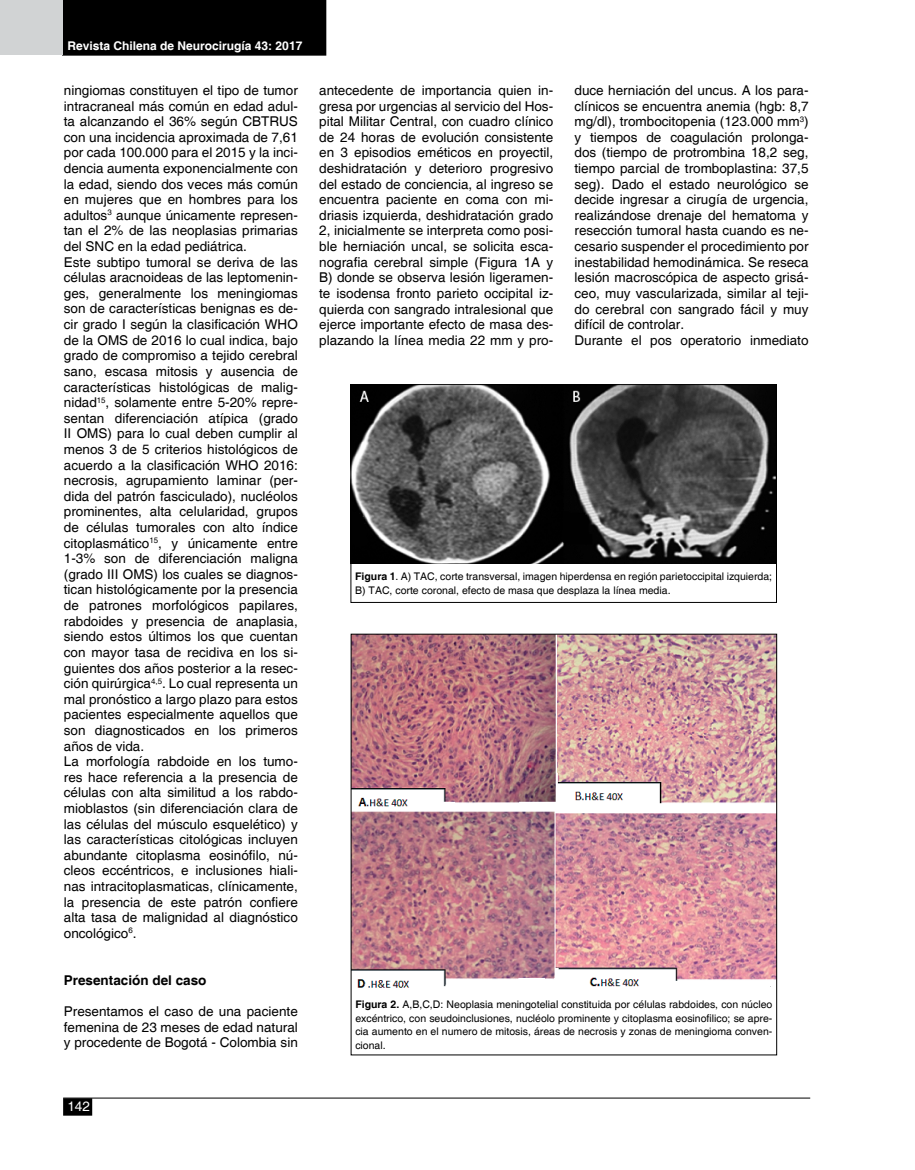
<style>
.page{position:relative;width:915px;height:1170px;background:#fff}
.page>*{position:absolute;margin:0;border:0;box-sizing:border-box;transform-origin:0 0}
.t1{font:13.5px/15.6px "Helvetica";color:#000}
.t2{font:700 13.5px "Helvetica";color:#000}
.t3{font:13.5px "Helvetica";color:#fff}
.t4{font:700 12px "Helvetica";color:#fff}
.t5{font:10.5px/13.5px "Helvetica";color:#000;text-align:justify}
.s1{font-weight:700}
</style>
<div class="page">
<div style="left:64px;top:1098px;width:27px;height:16px;background:#000"></div>
<div style="left:63px;top:1098px;width:29px;height:17px;border:2px solid #000"></div>
<hr style="left:63px;top:1097px;width:747px;height:1px;background:#000">
<div style="left:62px;top:0;width:264px;height:56px;background:#000"></div>
<div style="left:0;top:0;width:62px;height:55px;background:#d1d3d4"></div>
<img style="left:353px;top:636px;width:421px;height:352px">
<img style="left:352px;top:386px;width:422px;height:177px">
<div style="left:350px;top:384px;width:426px;height:218px;border:1px solid #000"></div>
<p class="t4" style="left:67px;top:39px;width:236px">Revista Chilena de Neurocirugía 43: 2017</p>
<p class="t1" style="left:64px;top:83px;width:235px">ningiomas constituyen el tipo de tumor intracraneal más común en edad adul&shy;ta alcanzando el 36% según CBTRUS con una incidencia aproximada de 7,61 por cada 100.000 para el 2015 y la inci&shy;dencia aumenta exponencialmente con la edad, siendo dos veces más común en mujeres que en hombres para los adultos<sup>3</sup> aunque únicamente represen&shy;tan el 2% de las neoplasias primarias del SNC en la edad pediátrica.<br>Este subtipo tumoral se deriva de las células aracnoideas de las leptomenin&shy;ges, generalmente los meningiomas son de características benignas es de&shy;cir grado I según la clasificación WHO de la OMS de 2016 lo cual indica, bajo grado de compromiso a tejido cerebral sano, escasa mitosis y ausencia de características histológicas de malig&shy;nidad<sup>15</sup>, solamente entre 5-20% repre&shy;sentan diferenciación atípica (grado II OMS) para lo cual deben cumplir al menos 3 de 5 criterios histológicos de acuerdo a la clasificación WHO 2016: necrosis, agrupamiento laminar (per&shy;dida del patrón fasciculado), nucléolos prominentes, alta celularidad, grupos de células tumorales con alto índice citoplasmático<sup>15</sup>, y únicamente entre 1-3% son de diferenciación maligna (grado III OMS) los cuales se diagnos&shy;tican histológicamente por la presencia de patrones morfológicos papilares, rabdoides y presencia de anaplasia, siendo estos últimos los que cuentan con mayor tasa de recidiva en los si&shy;guientes dos años posterior a la resec&shy;ción quirúrgica<sup>4,5</sup>. Lo cual representa un mal pronóstico a largo plazo para estos pacientes especialmente aquellos que son diagnosticados en los primeros años de vida.<br>La morfología rabdoide en los tumo&shy;res hace referencia a la presencia de células con alta similitud a los rabdo&shy;mioblastos (sin diferenciación clara de las células del músculo esquelético) y las características citológicas incluyen abundante citoplasma eosinófilo, nú&shy;cleos eccéntricos, e inclusiones hiali&shy;nas intracitoplasmaticas, clínicamente, la presencia de este patrón confiere alta tasa de malignidad al diagnóstico oncológico<sup>6</sup>.</p>
<p class="t2" style="left:64px;top:971px;width:144px">Presentación del caso</p>
<p class="t1" style="left:64px;top:1003px;width:235px;text-align:justify">Presentamos el caso de una paciente femenina de 23 meses de edad natural y procedente de Bogotá - Colombia sin</p>
<p class="t1" style="left:319px;top:83px;width:235px;text-align:justify">antecedente de importancia quien in&shy;gresa por urgencias al servicio del Hos&shy;pital Militar Central, con cuadro clínico de 24 horas de evolución consistente en 3 episodios eméticos en proyectil, deshidratación y deterioro progresivo del estado de conciencia, al ingreso se encuentra paciente en coma con mi&shy;driasis izquierda, deshidratación grado 2, inicialmente se interpreta como posi&shy;ble herniación uncal, se solicita esca&shy;nografia cerebral simple (Figura 1A y B) donde se observa lesión ligeramen&shy;te isodensa fronto parieto occipital iz&shy;quierda con sangrado intralesional que ejerce importante efecto de masa des&shy;plazando la línea media 22 mm y pro-</p>
<p class="t1" style="left:574px;top:83px;width:235px">duce herniación del uncus. A los para&shy;clínicos se encuentra anemia (hgb: 8,7 mg/dl), trombocitopenia (123.000 mm<sup>3</sup>) y tiempos de coagulación prolonga&shy;dos (tiempo de protrombina 18,2 seg, tiempo parcial de tromboplastina: 37,5 seg). Dado el estado neurológico se decide ingresar a cirugía de urgencia, realizándose drenaje del hematoma y resección tumoral hasta cuando es ne&shy;cesario suspender el procedimiento por inestabilidad hemodinámica. Se reseca lesión macroscópica de aspecto grisá&shy;ceo, muy vascularizada, similar al teji&shy;do cerebral con sangrado fácil y muy difícil de controlar.<br>Durante el pos operatorio inmediato</p>
<p class="t5" style="left:355px;top:570px;width:418px"><span class="s1">Figura 1</span>. A) TAC, corte transversal, imagen hiperdensa en región parietoccipital izquierda;<br>B) TAC, corte coronal, efecto de masa que desplaza la línea media.</p>
<p class="t5" style="left:355px;top:997px;width:418px"><span class="s1">Figura 2.</span> A,B,C,D: Neoplasia meningotelial constituida por células rabdoides, con núcleo excéntrico, con seudoinclusiones, nucléolo prominente y citoplasma eosinofilico; se apre&shy;cia aumento en el numero de mitosis, áreas de necrosis y zonas de meningioma conven&shy;cional.</p>
<p class="t3" style="left:67px;top:1098px;width:24px">142</p>
</div>
